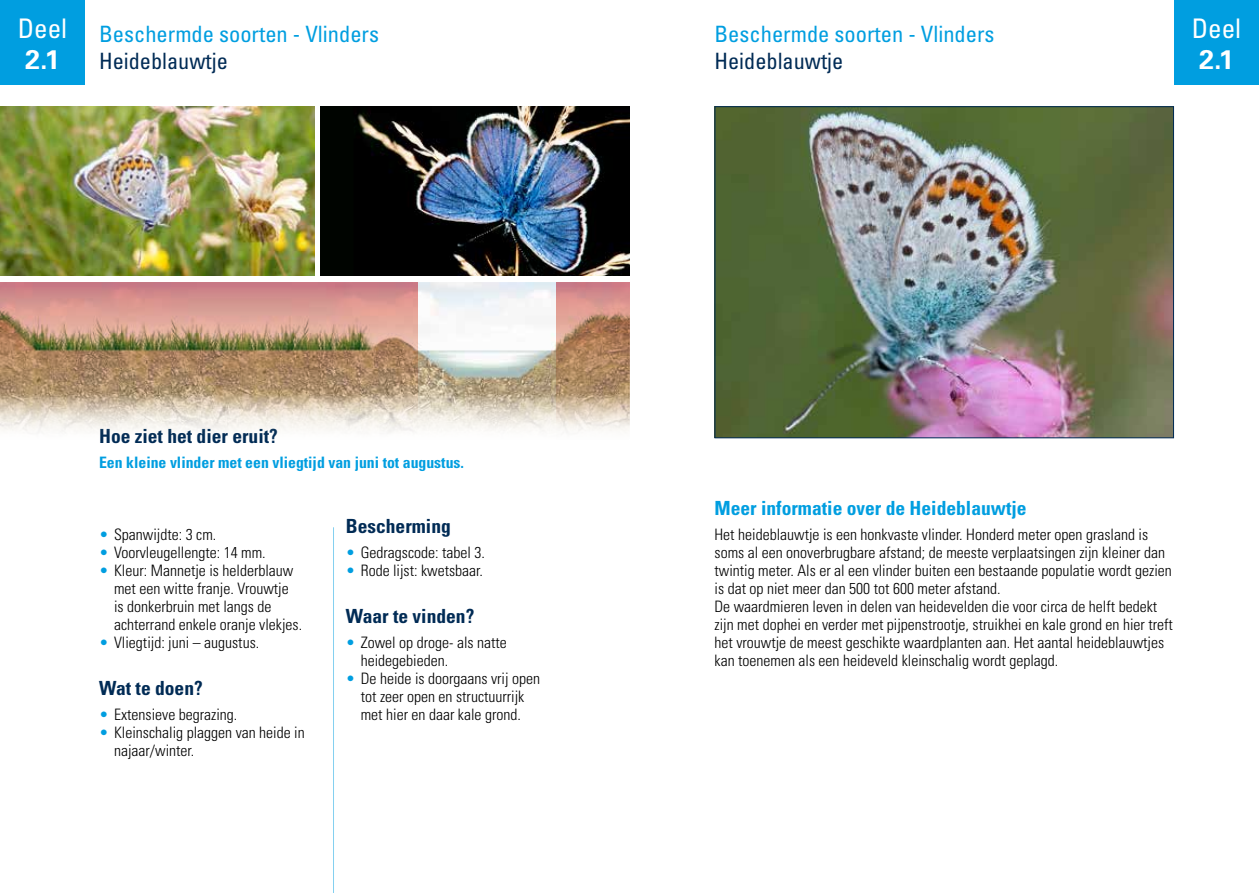
<style>
.page{position:relative;width:1259px;height:893px;background:#fff}
.page>*{position:absolute;margin:0;border:0;box-sizing:border-box;transform-origin:0 0}
.t1{font:condensed 27px "Univers";color:#fff}
.t2{font:700 27px "Univers";color:#fff}
.t3{font:condensed 22.5px/27px "Univers";color:#009ee0}
.t4{font:700 condensed 19.5px "Univers";color:#002b55}
.t5{font:700 condensed 19.5px "Univers";color:#009ee0}
.t6{font:300 condensed 15.75px/18px "Univers";color:#000}
.t7{font:700 condensed 15.75px "Univers";color:#009ee0}
.s1{color:#002b55}
.s2{color:#009ee0}
</style>
<div class="page">
<div style="left:1174px;top:0;width:85px;height:85px;background:#009ee0"></div>
<div style="left:0;top:0;width:85px;height:85px;background:#009ee0"></div>
<img style="left:0;top:106px;width:315px;height:169px">
<img style="left:321px;top:106px;width:308px;height:169px">
<img style="left:417px;top:283px;width:139px;height:148px">
<svg style="left:0;top:283px;width:417px;height:150px;background:#c5a18c"></svg>
<svg style="left:556px;top:283px;width:73px;height:150px;background:#c49b84"></svg>
<img style="left:716px;top:108px;width:456px;height:328px">
<div style="left:714px;top:106px;width:460px;height:332px;border:1px solid #002b55"></div>
<hr style="left:333px;top:527px;width:1px;height:366px;background:#84d0f0">
<h1 class="t1" style="left:18px;top:11px;width:51px">Deel</h1>
<h1 class="t2" style="left:25px;top:42px;width:36px">2.1</h1>
<p class="t3" style="left:99px;top:20px;width:281px">Beschermde soorten - Vlinders<br><span class="s1">Heideblauwtje</span></p>
<p class="t4" style="left:99px;top:424px;width:180px">Hoe ziet het dier eruit?</p>
<p class="t7" style="left:99px;top:453px;width:366px">Een kleine vlinder met een vliegtijd van juni tot augustus.</p>
<p class="t6" style="left:99px;top:525px;width:119px"><span class="s2">•</span> Spanwijdte: 3 cm.</p>
<p class="t6" style="left:99px;top:543px;width:168px"><span class="s2">•</span> Voorvleugellengte: 14 mm.</p>
<p class="t6" style="left:114px;top:561px;width:190px;text-indent:-15px"><span class="s2">•</span> Kleur: Mannetje is helderblauw met een witte franje. Vrouwtje is donkerbruin met langs de achterrand enkele oranje vlekjes.</p>
<p class="t6" style="left:99px;top:633px;width:162px"><span class="s2">•</span> Vliegtijd: juni – augustus.</p>
<p class="t4" style="left:99px;top:676px;width:105px">Wat te doen?</p>
<p class="t6" style="left:99px;top:705px;width:140px"><span class="s2">•</span> Extensieve begrazing.</p>
<p class="t6" style="left:114px;top:723px;width:192px;text-indent:-15px"><span class="s2">•</span> Kleinschalig plaggen van heide in najaar/winter.</p>
<p class="t4" style="left:346px;top:514px;width:107px">Bescherming</p>
<p class="t6" style="left:346px;top:543px;width:141px"><span class="s2">•</span> Gedragscode: tabel 3.</p>
<p class="t6" style="left:346px;top:561px;width:139px"><span class="s2">•</span> Rode lijst: kwetsbaar.</p>
<p class="t4" style="left:346px;top:604px;width:130px">Waar te vinden?</p>
<p class="t6" style="left:361px;top:633px;width:148px;text-indent:-15px"><span class="s2">•</span> Zowel op droge- als natte heidegebieden.</p>
<p class="t6" style="left:346px;top:669px;width:196px;text-align:center"><span class="s2">•</span> De heide is doorgaans vrij open tot zeer open en structuurrijk<br>met hier en daar kale grond.</p>
<p class="t3" style="left:714px;top:20px;width:281px">Beschermde soorten - Vlinders<br><span class="s1">Heideblauwtje</span></p>
<h1 class="t1" style="left:1191px;top:11px;width:51px">Deel</h1>
<h1 class="t2" style="left:1199px;top:42px;width:36px">2.1</h1>
<p class="t5" style="left:714px;top:496px;width:313px">Meer informatie over de Heideblauwtje</p>
<p class="t6" style="left:714px;top:525px;width:460px">Het heideblauwtje is een honkvaste vlinder. Honderd meter open grasland is soms al een onoverbrugbare afstand; de meeste verplaatsingen zijn kleiner dan twintig meter. Als er al een vlinder buiten een bestaande populatie wordt gezien is dat op niet meer dan 500 tot 600 meter afstand.<br>De waardmieren leven in delen van heidevelden die voor circa de helft bedekt zijn met dophei en verder met pijpenstrootje, struikhei en kale grond en hier treft het vrouwtje de meest geschikte waardplanten aan. Het aantal heideblauwtjes kan toenemen als een heideveld kleinschalig wordt geplagd.</p>
</div>
